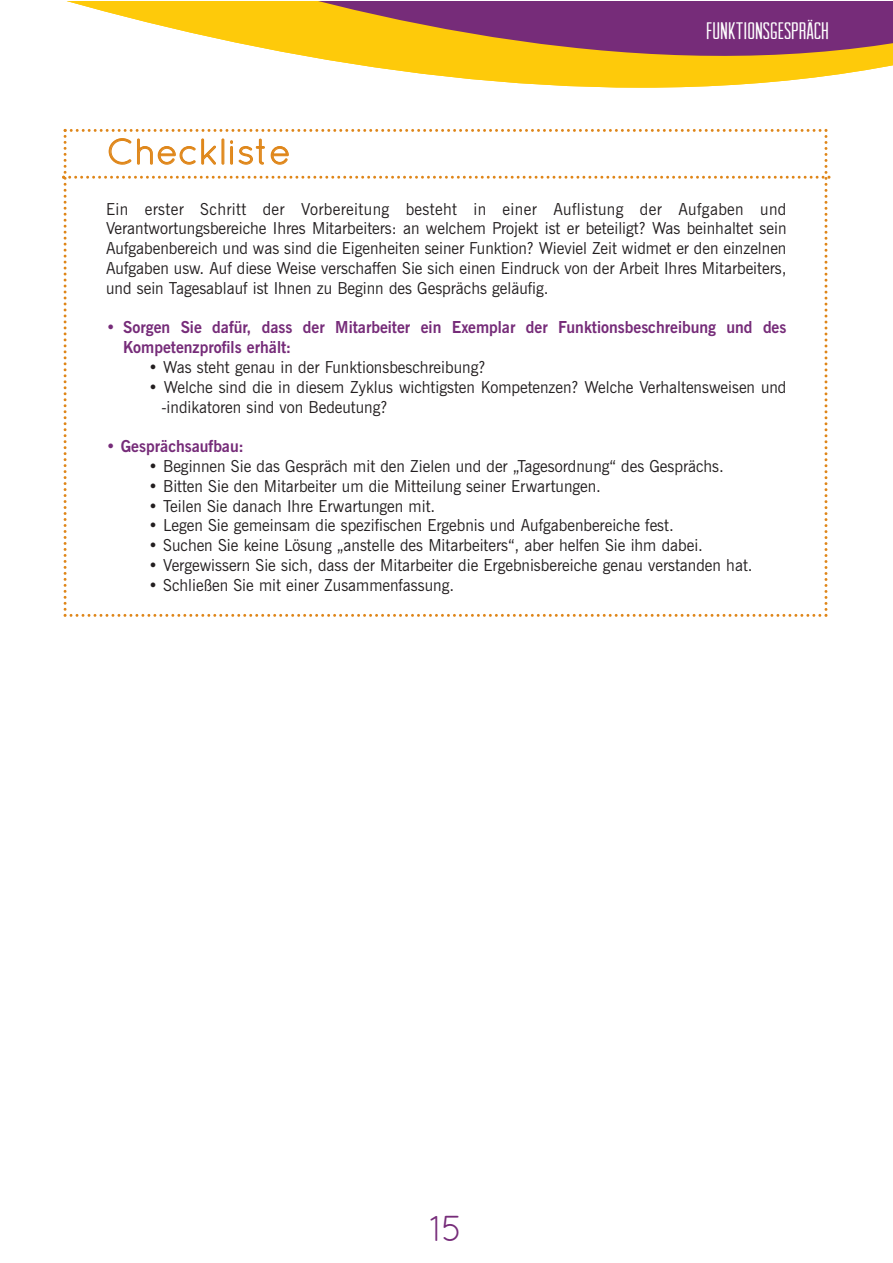
<style>
.page{position:relative;width:893px;height:1263px;background:#fff}
.page>*{position:absolute;margin:0;border:0;box-sizing:border-box;transform-origin:0 0}
.t1{font:36px "Quicksand";letter-spacing:-.005em;color:#df8619}
.t2{font:36px "Quicksand";color:#762c79}
.t3{font:24px "Arvil Sans";color:#fff}
.t4{font:16.5px/19.8px "News Gothic BT";color:#231f20;text-align:justify;scale:.96 1}
.t5{font:700 16.5px/19.8px "News Gothic BT";color:#762c79;scale:.96 1}
</style>
<div class="page">
<svg style="left:67px;top:1px;width:826px;height:87px"></svg>
<svg style="left:62px;top:129px;width:768px;height:488px"></svg>
<h2 class="t3" style="left:706px;top:17px;width:124px">FUNKTIONSGESPRÄCH</h2>
<h1 class="t1" style="left:107px;top:139px;width:186px">Checkliste</h1>
<p class="t4" style="left:106px;top:200px;width:710px">Ein erster Schritt der Vorbereitung besteht in einer Auflistung der Aufgaben und Verantwortungsbereiche Ihres Mitarbeiters: an welchem Projekt ist er beteiligt? Was beinhaltet sein Aufgabenbereich und was sind die Eigenheiten seiner Funktion? Wieviel Zeit widmet er den einzelnen Aufgaben usw. Auf diese Weise verschaffen Sie sich einen Eindruck von der Arbeit Ihres Mitarbeiters, und sein Tagesablauf ist Ihnen zu Beginn des Gesprächs geläufig.</p>
<p class="t5" style="left:123px;top:319px;width:692px;text-indent:-17px">• Sorgen Sie dafür, dass der Mitarbeiter ein Exemplar der Funktionsbeschreibung und des<br>Kompetenzprofils erhält:</p>
<p class="t4" style="left:149px;top:358px;width:352px">• Was steht genau in der Funktionsbeschreibung?</p>
<p class="t4" style="left:161px;top:378px;width:653px;text-indent:-13px">• Welche sind die in diesem Zyklus wichtigsten Kompetenzen? Welche Verhaltensweisen und -indikatoren sind von Bedeutung?</p>
<p class="t5" style="left:106px;top:437px;width:145px">• Gesprächsaufbau:</p>
<p class="t4" style="left:149px;top:457px;width:601px">• Beginnen Sie das Gespräch mit den Zielen und der „Tagesordnung“ des Gesprächs.</p>
<p class="t4" style="left:149px;top:477px;width:472px">• Bitten Sie den Mitarbeiter um die Mitteilung seiner Erwartungen.</p>
<p class="t4" style="left:149px;top:497px;width:300px">• Teilen Sie danach Ihre Erwartungen mit.</p>
<p class="t4" style="left:149px;top:517px;width:549px">• Legen Sie gemeinsam die spezifischen Ergebnis und Aufgabenbereiche fest.</p>
<p class="t4" style="left:149px;top:536px;width:579px">• Suchen Sie keine Lösung „anstelle des Mitarbeiters“, aber helfen Sie ihm dabei.</p>
<p class="t4" style="left:149px;top:556px;width:631px">• Vergewissern Sie sich, dass der Mitarbeiter die Ergebnisbereiche genau verstanden hat.</p>
<p class="t4" style="left:149px;top:576px;width:320px">• Schließen Sie mit einer Zusammenfassung.</p>
<h1 class="t2" style="left:429px;top:1217px;width:35px">15</h1>
</div>
